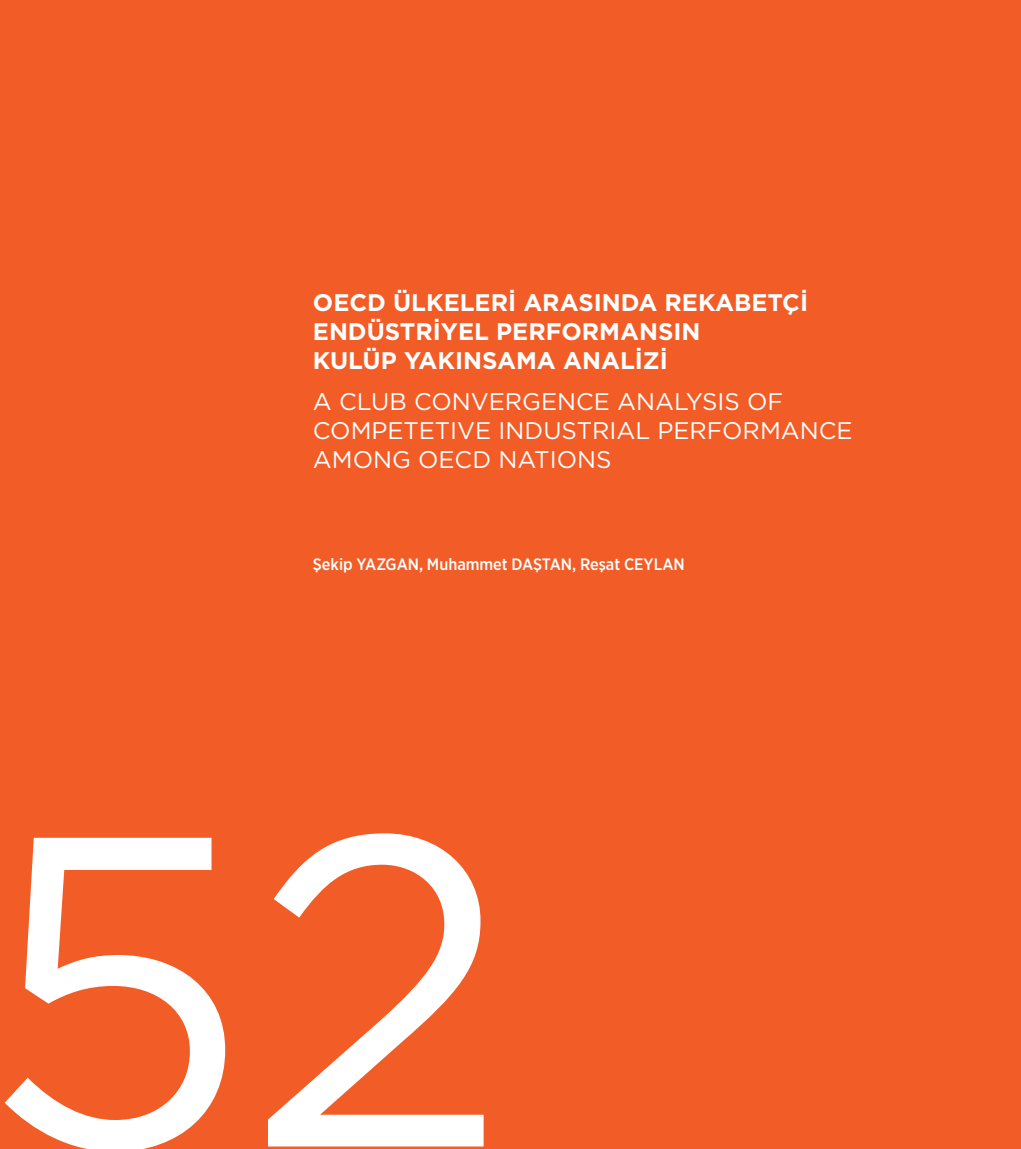
<style>
.page{position:relative;width:1021px;height:1149px;background:#fff}
.page>*{position:absolute;margin:0;border:0;box-sizing:border-box;transform-origin:0 0}
.t1{font:440.7px "Gotham";color:#fff}
.t2{font:24px/28.8px "Gotham";color:#fff}
.t3{font:700 24px/28.8px "Gotham";color:#fff}
.t4{font:500 16.5px "Gotham Narrow";color:#fff}
</style>
<div class="page">
<div style="left:0;top:0;width:1020px;height:1148px;background:#f25d27"></div>
<p class="t3" style="left:313px;top:288px;width:496px">OECD ÜLKELERİ ARASINDA REKABETÇİ<br>ENDÜSTRİYEL PERFORMANSIN<br>KULÜP YAKINSAMA ANALİZİ</p>
<p class="t2" style="left:313px;top:387px;width:541px">A CLUB CONVERGENCE ANALYSIS OF<br>COMPETETIVE INDUSTRIAL PERFORMANCE<br>AMONG OECD NATIONS</p>
<p class="t4" style="left:313px;top:553px;width:373px">Şekip YAZGAN, Muhammet DAŞTAN, Reşat CEYLAN</p>
<h1 class="t1" style="left:-19px;top:707px;width:531px">52</h1>
</div>
